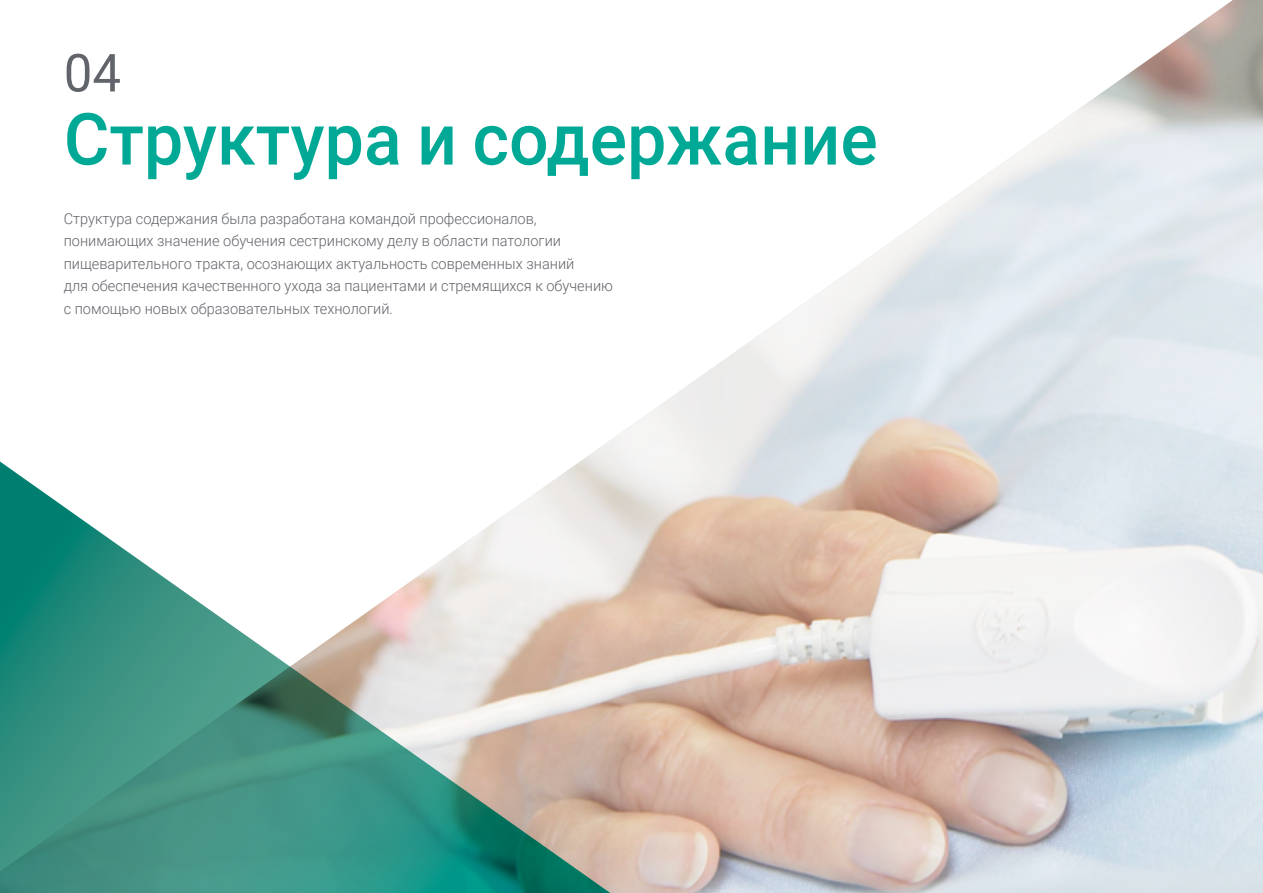
<style>
.page{position:relative;width:1263px;height:893px;background:#fff}
.page>*{position:absolute;margin:0;border:0;box-sizing:border-box;transform-origin:0 0}
.t1{font:500 72px "Roboto";color:#00a996}
.t2{font:52.5px "Roboto";color:#61646a}
.t3{font:300 15px/22.5px "Roboto";color:#61646a}
</style>
<div class="page">
<img style="left:602px;top:0;width:661px;height:893px">
<svg style="left:0;top:446px;width:640px;height:447px"></svg>
<h2 class="t2" style="left:64px;top:36px;width:59px">04</h2>
<h1 class="t1" style="left:64px;top:89px;width:815px">Структура и содержание</h1>
<p class="t3" style="left:64px;top:207px;width:551px">Структура содержания была разработана командой профессионалов, понимающих значение обучения сестринскому делу в области патологии пищеварительного тракта, осознающих актуальность современных знаний<br>для обеспечения качественного ухода за пациентами и стремящихся к обучению с помощью новых образовательных технологий.</p>
</div>
